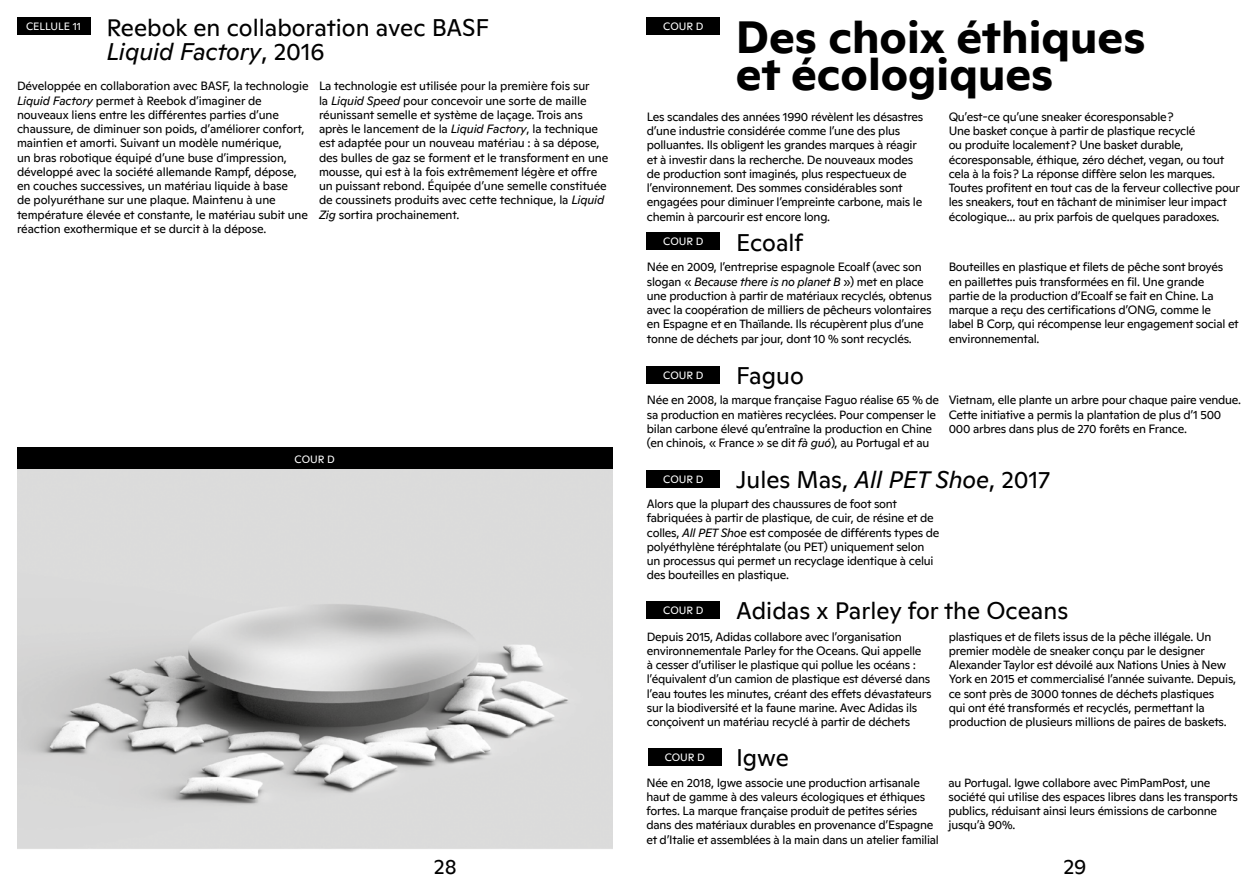
<style>
.page{position:relative;width:1259px;height:893px;background:#fff}
.page>*{position:absolute;margin:0;border:0;box-sizing:border-box;transform-origin:0 0}
.TITRE_LIVRET{font:700 45px/37.5px "Ginto";color:#000}
.TEXTE_LIVRET{font:24px "Ginto";color:#000}
.TEXTE_LIVRET-2{font:italic 24px "Ginto";color:#000}
.t1{font:21px "Ginto";color:#000}
.COURS_TEXTE{font:12px/14.2px "Ginto";letter-spacing:-.02em;color:#000}
.FOCUS_TEXTE{font:12px/14.2px "Ginto";letter-spacing:-.01em;color:#000}
.t2{font:10.65px "Ginto";color:#fff}
.s1{font-style:normal}
.s2{font-style:italic}
</style>
<div class="page">
<div style="left:17px;top:17px;width:73px;height:18px;background:#000"></div>
<img style="left:17px;top:469px;width:595px;height:380px">
<div style="left:17px;top:448px;width:595px;height:21px;background:#000"></div>
<div style="left:647px;top:17px;width:73px;height:18px;background:#000"></div>
<div style="left:647px;top:232px;width:73px;height:18px;background:#000"></div>
<div style="left:647px;top:366px;width:73px;height:17px;background:#000"></div>
<div style="left:647px;top:470px;width:73px;height:17px;background:#000"></div>
<div style="left:647px;top:601px;width:73px;height:17px;background:#000"></div>
<div style="left:648px;top:748px;width:73px;height:18px;background:#000"></div>
<p class="TEXTE_LIVRET" style="left:106px;top:10px;width:384px">Reebok en collaboration avec BASF</p>
<p class="TEXTE_LIVRET-2" style="left:106px;top:34px;width:220px">Liquid Factory<span class="s1">, 2016</span></p>
<p class="FOCUS_TEXTE" style="left:17px;top:78px;width:293px">Développée en collaboration avec BASF, la technologie <span class="s2">Liquid Factory</span> permet à Reebok d’imaginer de nouveaux liens entre les différentes parties d’une chaussure, de diminuer son poids, d’améliorer confort, maintien et amorti. Suivant un modèle numérique,<br>un bras robotique équipé d’une buse d’impression, développé avec la société allemande Rampf, dépose, en couches successives, un matériau liquide à base<br>de polyuréthane sur une plaque. Maintenu à une température élevée et constante, le matériau subit une réaction exothermique et se durcit à la dépose.</p>
<p class="FOCUS_TEXTE" style="left:319px;top:78px;width:291px">La technologie est utilisée pour la première fois sur<br>la <span class="s2">Liquid Speed</span> pour concevoir une sorte de maille réunissant semelle et système de laçage. Trois ans après le lancement de la <span class="s2">Liquid Factory</span>, la technique est adaptée pour un nouveau matériau : à sa dépose, des bulles de gaz se forment et le transforment en une mousse, qui est à la fois extrêmement légère et offre un puissant rebond. Équipée d’une semelle constituée de coussinets produits avec cette technique, la <span class="s2">Liquid Zig</span> sortira prochainement.</p>
<p class="t2" style="left:26px;top:19px;width:56px">CELLULE 11</p>
<p class="t2" style="left:295px;top:451px;width:42px">COUR D</p>
<p class="TITRE_LIVRET" style="left:736px;top:14px;width:411px">Des choix éthiques et écologiques</p>
<p class="COURS_TEXTE" style="left:647px;top:109px;width:278px">Les scandales des années 1990 révèlent les désastres d’une industrie considérée comme l’une des plus polluantes. Ils obligent les grandes marques à réagir et à investir dans la recherche. De nouveaux modes de production sont imaginés, plus respectueux de l’environnement. Des sommes considérables sont engagées pour diminuer l’empreinte carbone, mais le chemin à parcourir est encore long.</p>
<p class="COURS_TEXTE" style="left:948px;top:109px;width:226px">Qu’est-ce qu’une sneaker écoresponsable?</p>
<p class="t2" style="left:663px;top:19px;width:42px">COUR D</p>
<p class="COURS_TEXTE" style="left:948px;top:123px;width:293px">Une basket conçue à partir de plastique recyclé<br>ou produite localement? Une basket durable, écoresponsable, éthique, zéro déchet, vegan, ou tout cela à la fois? La réponse diffère selon les marques.<br>Toutes profitent en tout cas de la ferveur collective pour les sneakers, tout en tâchant de minimiser leur impact écologique… au prix parfois de quelques paradoxes.</p>
<p class="t2" style="left:663px;top:234px;width:42px">COUR D</p>
<p class="TEXTE_LIVRET" style="left:736px;top:225px;width:69px">Ecoalf</p>
<p class="COURS_TEXTE" style="left:647px;top:259px;width:286px">Née en 2009, l’entreprise espagnole Ecoalf (avec son slogan « <span class="s2">Because there is no planet B</span> ») met en place une production à partir de matériaux recyclés, obtenus avec la coopération de milliers de pêcheurs volontaires en Espagne et en Thaïlande. Ils récupèrent plus d’une tonne de déchets par jour, dont 10 % sont recyclés.</p>
<p class="COURS_TEXTE" style="left:948px;top:259px;width:292px">Bouteilles en plastique et filets de pêche sont broyés en paillettes puis transformées en fil. Une grande<br>partie de la production d’Ecoalf se fait en Chine. La marque a reçu des certifications d’ONG, comme le label B Corp, qui récompense leur engagement social et environnemental.</p>
<p class="t2" style="left:663px;top:367px;width:42px">COUR D</p>
<p class="TEXTE_LIVRET" style="left:736px;top:358px;width:69px">Faguo</p>
<p class="COURS_TEXTE" style="left:647px;top:392px;width:294px">Née en 2008, la marque française Faguo réalise 65 % de sa production en matières recyclées. Pour compenser le bilan carbone élevé qu’entraîne la production en Chine (en chinois, « France » se dit <span class="s2">fà guó</span>), au Portugal et au</p>
<p class="COURS_TEXTE" style="left:948px;top:392px;width:294px">Vietnam, elle plante un arbre pour chaque paire vendue.<br>Cette initiative a permis la plantation de plus d’1 500<br>000 arbres dans plus de 270 forêts en France.</p>
<p class="t2" style="left:663px;top:471px;width:42px">COUR D</p>
<p class="TEXTE_LIVRET" style="left:736px;top:462px;width:315px">Jules Mas, <span class="s2">All PET Shoe</span>, 2017</p>
<p class="COURS_TEXTE" style="left:647px;top:496px;width:294px">Alors que la plupart des chaussures de foot sont fabriquées à partir de plastique, de cuir, de résine et de colles, <span class="s2">All PET Shoe</span> est composée de différents types de polyéthylène téréphtalate (ou PET) uniquement selon un processus qui permet un recyclage identique à celui des bouteilles en plastique.</p>
<p class="t2" style="left:663px;top:602px;width:42px">COUR D</p>
<p class="TEXTE_LIVRET" style="left:736px;top:593px;width:333px">Adidas x Parley for the Oceans</p>
<p class="COURS_TEXTE" style="left:647px;top:629px;width:286px">Depuis 2015, Adidas collabore avec l’organisation environnementale Parley for the Oceans. Qui appelle<br>à cesser d’utiliser le plastique qui pollue les océans : l’équivalent d’un camion de plastique est déversé dans l’eau toutes les minutes, créant des effets dévastateurs sur la biodiversité et la faune marine. Avec Adidas ils conçoivent un matériau recyclé à partir de déchets</p>
<p class="COURS_TEXTE" style="left:948px;top:629px;width:289px">plastiques et de filets issus de la pêche illégale. Un premier modèle de sneaker conçu par le designer Alexander Taylor est dévoilé aux Nations Unies à New York en 2015 et commercialisé l’année suivante. Depuis, ce sont près de 3000 tonnes de déchets plastiques<br>qui ont été transformés et recyclés, permettant la production de plusieurs millions de paires de baskets.</p>
<p class="t2" style="left:664px;top:750px;width:42px">COUR D</p>
<p class="TEXTE_LIVRET" style="left:736px;top:740px;width:54px">Igwe</p>
<p class="COURS_TEXTE" style="left:646px;top:774px;width:294px">Née en 2018, Igwe associe une production artisanale haut de gamme à des valeurs écologiques et éthiques fortes. La marque française produit de petites séries dans des matériaux durables en provenance d’Espagne et d’Italie et assemblées à la main dans un atelier familial</p>
<p class="COURS_TEXTE" style="left:948px;top:774px;width:291px">au Portugal. Igwe collabore avec PimPamPost, une société qui utilise des espaces libres dans les transports publics, réduisant ainsi leurs émissions de carbonne jusqu’à 90%.</p>
<h3 class="t1" style="left:434px;top:851px;width:24px">28</h3>
<h3 class="t1" style="left:1063px;top:851px;width:25px">29</h3>
</div>
